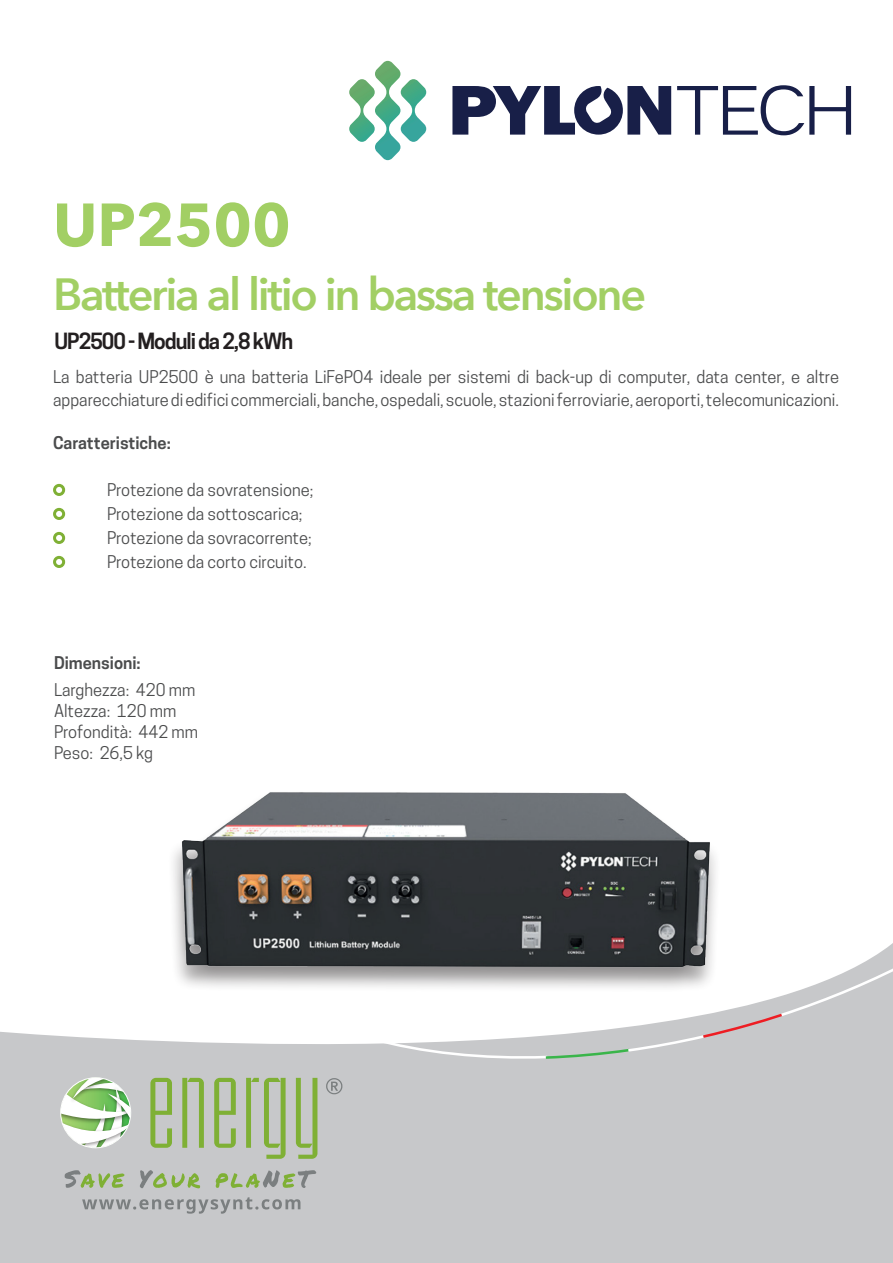
<style>
.page{position:relative;width:893px;height:1263px;background:#fff}
.page>*{position:absolute;margin:0;border:0;box-sizing:border-box;transform-origin:0 0}
.t1{font:700 60px "Avenir Next";color:#a2cf64}
.t2{font:600 45px "Avenir Next";letter-spacing:-.05em;color:#a2cf64}
.t3{font:600 21px "Cooper Hewitt";letter-spacing:-.05em;color:#231f20}
.t4{font:16.5px/24px "Cooper Hewitt";color:#4b4c4d}
.t5{font:600 16.5px "Cooper Hewitt";color:#4b4c4d}
</style>
<div class="page">
<svg style="left:0;top:943px;width:893px;height:320px;background:#cfcfd1"></svg>
<svg style="left:367px;top:955px;width:526px;height:105px"></svg>
<img style="left:173px;top:792px;width:547px;height:201px">
<svg style="left:349px;top:61px;width:77px;height:99px"></svg>
<svg style="left:677px;top:85px;width:174px;height:50px"></svg>
<svg style="left:452px;top:86px;width:219px;height:49px"></svg>
<svg style="left:61px;top:1078px;width:70px;height:70px"></svg>
<div style="left:60px;top:1077px;width:71px;height:71px;border:1px solid #fff;border-radius:50%"></div>
<svg style="left:296px;top:1078px;width:21px;height:81px;background:#a5bc84"></svg>
<svg style="left:246px;top:1078px;width:40px;height:81px;background:#abbe90"></svg>
<svg style="left:214px;top:1078px;width:22px;height:70px;background:#a4bc82"></svg>
<svg style="left:182px;top:1078px;width:22px;height:70px;background:#a5bc83"></svg>
<svg style="left:150px;top:1078px;width:22px;height:70px;background:#a4bc82"></svg>
<svg style="left:65px;top:1170px;width:59px;height:18px"></svg>
<svg style="left:140px;top:1170px;width:60px;height:18px"></svg>
<svg style="left:216px;top:1170px;width:100px;height:18px;background:#abb79d"></svg>
<svg style="left:326px;top:1078px;width:16px;height:16px"></svg>
<svg style="left:82px;top:1197px;width:218px;height:17px;background:#b1b3b5"></svg>
<div style="left:53px;top:484px;width:12px;height:12px;border:3px solid #7fb035;border-radius:50%"></div>
<div style="left:53px;top:508px;width:12px;height:12px;border:3px solid #7fb035;border-radius:50%"></div>
<div style="left:53px;top:532px;width:12px;height:12px;border:3px solid #7fb035;border-radius:50%"></div>
<div style="left:53px;top:556px;width:12px;height:12px;border:3px solid #7fb035;border-radius:50%"></div>
<h1 class="t1" style="left:53px;top:173px;width:239px">UP2500</h1>
<h2 class="t2" style="left:53px;top:256px;width:594px">Batteria al litio in bassa tensione</h2>
<p class="t3" style="left:55px;top:329px;width:240px">UP2500 - Moduli da 2,8 kWh</p>
<p class="t4" style="left:53px;top:366px;width:787px;line-height:22.5px">La batteria UP2500 è una batteria LiFePO4 ideale per sistemi di back-up di computer, data center, e altre apparecchiature di edifici commerciali, banche, ospedali, scuole, stazioni ferroviarie, aeroporti, telecomunicazioni.</p>
<p class="t5" style="left:53px;top:433px;width:119px">Caratteristiche:</p>
<p class="t4" style="left:107px;top:478px;width:208px">Protezione da sovratensione;<br>Protezione da sottoscarica;<br>Protezione da sovracorrente;<br>Protezione da corto circuito.</p>
<p class="t5" style="left:54px;top:653px;width:88px">Dimensioni:</p>
<p class="t4" style="left:54px;top:679px;width:146px;line-height:21px">Larghezza: 420 mm<br>Altezza: 120 mm<br>Profondità: 442 mm<br>Peso: 26,5 kg</p>
</div>
